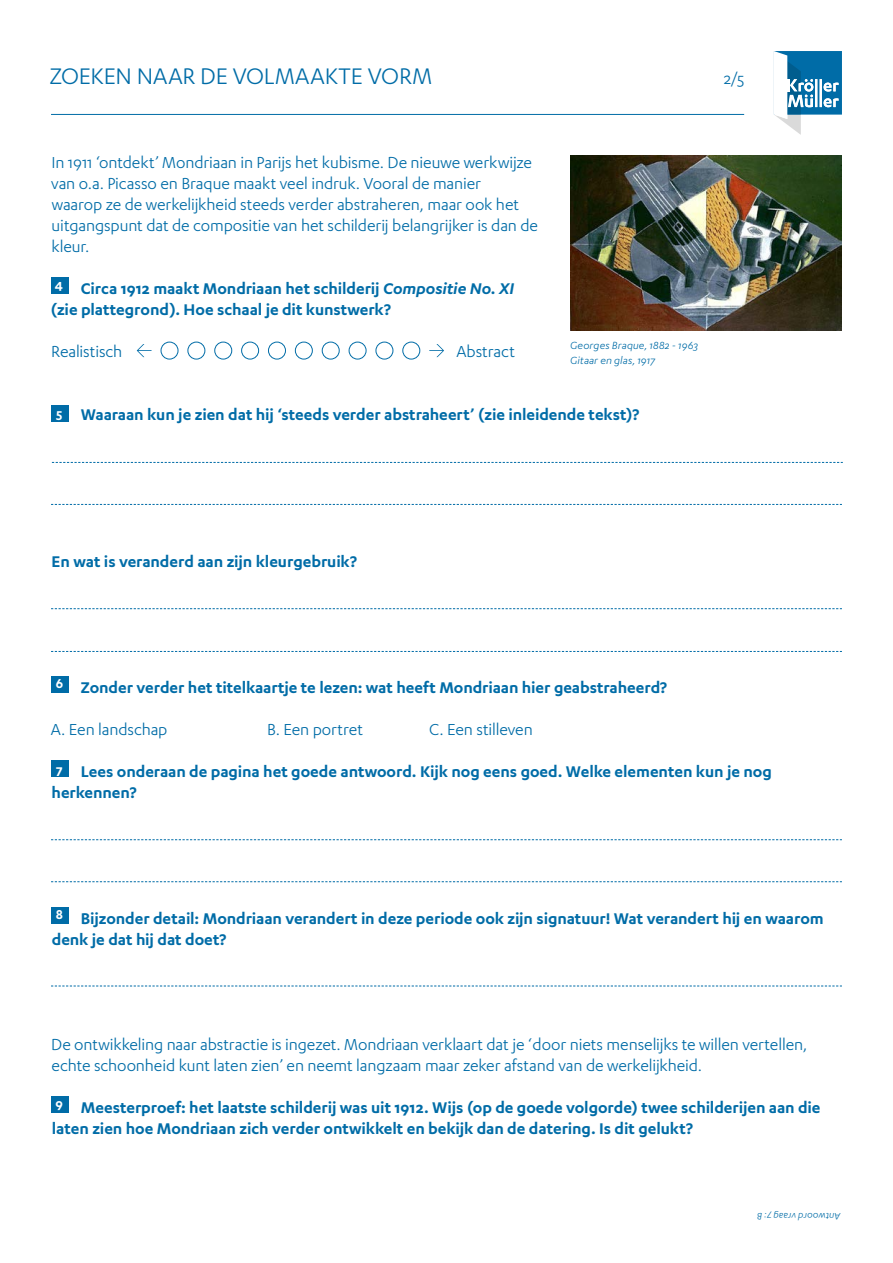
<style>
.page{position:relative;width:893px;height:1263px;background:#fff}
.page>*{position:absolute;margin:0;border:0;box-sizing:border-box;transform-origin:0 0}
.t1{font:25.5px "KMM Karbon";letter-spacing:-.005em;color:#006ca7}
.t2{font:600 18px/21px "KMM Karbon";letter-spacing:-.005em;color:#006ca7}
.t3{font:18px/21px "KMM Karbon";letter-spacing:-.005em;color:#006ca7}
.t4{font:600 15px "KMM Karbon";color:#fff}
.t5{font:italic 11.7px "KMM Karbon";letter-spacing:.015em;color:#006ca7}
.t6{font:italic 10.5px "KMM Karbon";letter-spacing:.02em;color:#006ca7}
.s1{font-style:italic}
</style>
<div class="page">
<hr style="left:51px;top:114px;width:693px;height:1px;background:#006ca7">
<svg style="left:774px;top:51px;width:68px;height:84px"></svg>
<div style="left:51px;top:676px;width:17px;height:17px;background:#006ca7"></div>
<div style="left:51px;top:760px;width:17px;height:17px;background:#006ca7"></div>
<div style="left:51px;top:907px;width:17px;height:17px;background:#006ca7"></div>
<div style="left:161px;top:342px;width:17px;height:17px;border:1px solid #006ca7;border-radius:50%"></div>
<div style="left:187px;top:342px;width:18px;height:17px;border:1px solid #006ca7;border-radius:50%"></div>
<div style="left:214px;top:342px;width:18px;height:17px;border:1px solid #006ca7;border-radius:50%"></div>
<div style="left:241px;top:342px;width:18px;height:17px;border:1px solid #006ca7;border-radius:50%"></div>
<div style="left:268px;top:342px;width:18px;height:17px;border:1px solid #006ca7;border-radius:50%"></div>
<div style="left:295px;top:342px;width:18px;height:17px;border:1px solid #006ca7;border-radius:50%"></div>
<div style="left:322px;top:342px;width:18px;height:17px;border:1px solid #006ca7;border-radius:50%"></div>
<div style="left:349px;top:342px;width:17px;height:17px;border:1px solid #006ca7;border-radius:50%"></div>
<div style="left:376px;top:342px;width:17px;height:17px;border:1px solid #006ca7;border-radius:50%"></div>
<div style="left:402px;top:342px;width:18px;height:17px;border:1px solid #006ca7;border-radius:50%"></div>
<svg style="left:429px;top:344px;width:15px;height:13px"></svg>
<svg style="left:137px;top:344px;width:15px;height:13px"></svg>
<div style="left:51px;top:1096px;width:17px;height:17px;background:#006ca7"></div>
<svg style="left:52px;top:462px;width:791px;height:1px"></svg>
<svg style="left:51px;top:608px;width:791px;height:1px"></svg>
<svg style="left:51px;top:986px;width:791px;height:1px"></svg>
<svg style="left:51px;top:839px;width:791px;height:1px"></svg>
<svg style="left:51px;top:881px;width:791px;height:1px"></svg>
<svg style="left:51px;top:651px;width:791px;height:1px"></svg>
<div style="left:51px;top:277px;width:17px;height:17px;background:#006ca7"></div>
<div style="left:51px;top:405px;width:17px;height:16px;background:#006ca7"></div>
<svg style="left:51px;top:504px;width:791px;height:1px"></svg>
<img style="left:570px;top:155px;width:272px;height:176px">
<h1 class="t1" style="left:50px;top:62px;width:384px">ZOEKEN NAAR DE VOLMAAKTE VORM</h1>
<p class="t3" style="left:724px;top:68px;width:22px">2/5</p>
<p class="t3" style="left:51px;top:152px;width:488px">In 1911 ‘ontdekt’ Mondriaan in Parijs het kubisme. De nieuwe werkwijze van o.a. Picasso en Braque maakt veel indruk. Vooral de manier<br>waarop ze de werkelijkheid steeds verder abstraheren, maar ook het uitgangspunt dat de compositie van het schilderij belangrijker is dan de kleur.</p>
<p class="t2" style="left:81px;top:277px;width:435px">Circa 1912 maakt Mondriaan het schilderij <span class="s1">Compositie No. XI</span></p>
<p class="t2" style="left:51px;top:298px;width:342px">(zie plattegrond). Hoe schaal je dit kunstwerk?</p>
<p class="t3" style="left:51px;top:341px;width:73px">Realistisch</p>
<p class="t3" style="left:456px;top:341px;width:60px">Abstract</p>
<p class="t4" style="left:55px;top:276px;width:10px">4</p>
<p class="t5" style="left:570px;top:339px;width:129px">Georges Braque, 1882 - 1963</p>
<p class="t5" style="left:570px;top:354px;width:87px">Gitaar en glas, 1917</p>
<p class="t4" style="left:56px;top:405px;width:8px">5</p>
<p class="t2" style="left:81px;top:403px;width:560px">Waaraan kun je zien dat hij ‘steeds verder abstraheert’ (zie inleidende tekst)?</p>
<p class="t2" style="left:52px;top:550px;width:307px">En wat is veranderd aan zijn kleurgebruik?</p>
<p class="t4" style="left:56px;top:675px;width:9px">6</p>
<p class="t2" style="left:81px;top:676px;width:588px">Zonder verder het titelkaartje te lezen: wat heeft Mondriaan hier geabstraheerd?</p>
<p class="t3" style="left:51px;top:719px;width:118px">A. Een landschap</p>
<p class="t3" style="left:267px;top:719px;width:98px">B. Een portret</p>
<p class="t3" style="left:429px;top:719px;width:105px">C. Een stilleven</p>
<p class="t2" style="left:52px;top:760px;width:722px;text-indent:29px">Lees onderaan de pagina het goede antwoord. Kijk nog eens goed. Welke elementen kun je nog herkennen?</p>
<p class="t4" style="left:56px;top:761px;width:8px">7</p>
<p class="t4" style="left:56px;top:906px;width:9px">8</p>
<p class="t2" style="left:52px;top:907px;width:773px;text-indent:29px">Bijzonder detail: Mondriaan verandert in deze periode ook zijn signatuur! Wat verandert hij en waarom denk je dat hij dat doet?</p>
<p class="t3" style="left:51px;top:1034px;width:758px">De ontwikkeling naar abstractie is ingezet. Mondriaan verklaart dat je ‘door niets menselijks te willen vertellen, echte schoonheid kunt laten zien’ en neemt langzaam maar zeker afstand van de werkelijkheid.</p>
<p class="t2" style="left:52px;top:1096px;width:770px;text-indent:29px">Meesterproef: het laatste schilderij was uit 1912. Wijs (op de goede volgorde) twee schilderijen aan die laten zien hoe Mondriaan zich verder ontwikkelt en bekijk dan de datering. Is dit gelukt?</p>
<p class="t4" style="left:56px;top:1095px;width:9px">9</p>
<p class="t6" style="left:841px;top:1222px;width:85px;rotate:-180deg">Antwoord vraag 7: B</p>
</div>
